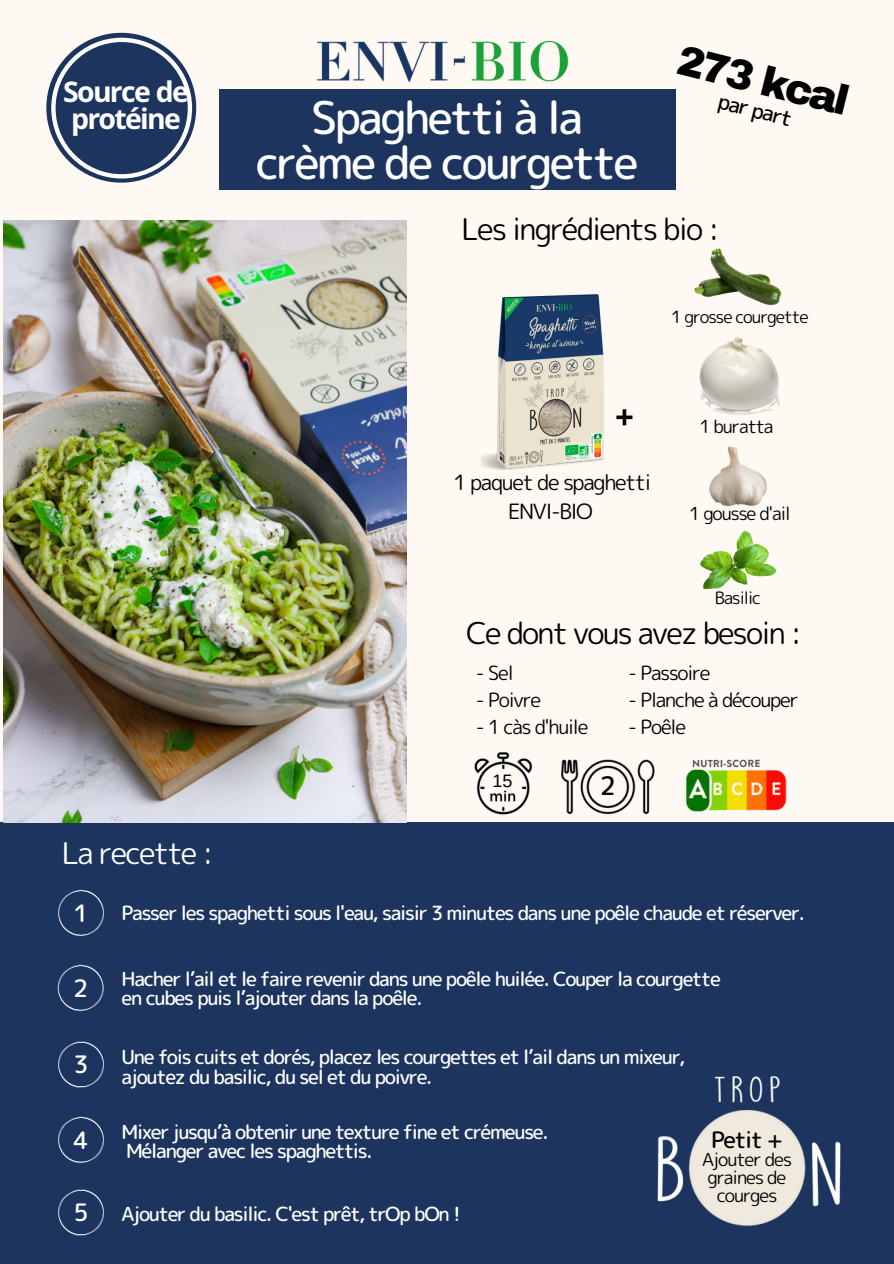
<style>
.page{position:relative;width:894px;height:1264px;background:#fff}
.page>*{position:absolute;margin:0;border:0;box-sizing:border-box;transform-origin:0 0}
.t1{font:45px/45px "rounded mplus 1 p medium";letter-spacing:-.06em;color:#fff;text-align:center}
.t2{font:900 41.25px "Archivo";color:#000}
.t3{font:700 33px "Open Sans";color:#000}
.t4{font:30px "rounded mplus 1 p regular";letter-spacing:-.06em;color:#000}
.t5{font:30px "rounded mplus 1 p regular";letter-spacing:-.06em;color:#fff}
.t6{font:700 28.35px/27px "Noto Sans";letter-spacing:-.06em;color:#fff}
.t7{font:25.5px "rounded mplus 1 p medium";color:#000}
.t8{font:24px "rounded mplus 1 p medium";color:#fff}
.t9{font:22.5px "rounded mplus 1 p medium";letter-spacing:-.06em;color:#000}
.t10{font:21.15px/29.2px "rounded mplus 1 p regular";letter-spacing:-.06em;color:#000;text-align:center}
.t11{font:21px "rounded mplus 1 p medium";color:#000}
.t12{font:19.5px/19.2px "rounded mplus 1 p medium";letter-spacing:-.065em;color:#fff}
.t13{font:19.5px "rounded mplus 1 p regular";letter-spacing:-.06em;color:#000}
.t14{font:18px/18px "rounded mplus 1 p regular";letter-spacing:-.06em;color:#000;text-align:center}
.t15{font:18px "Arimo";color:#000}
.t16{font:16.95px "rounded mplus 1 p regular";letter-spacing:-.06em;color:#000}
</style>
<div class="page">
<div style="left:0;top:0;width:893px;height:889px;background:#fefaf3"></div>
<div style="left:0;top:822px;width:893px;height:441px;background:#1d345f"></div>
<svg style="left:58px;top:889px;width:46px;height:48px"></svg>
<div style="left:219px;top:89px;width:456px;height:101px;background:#1d345f"></div>
<svg style="left:58px;top:964px;width:46px;height:47px"></svg>
<svg style="left:58px;top:1041px;width:46px;height:47px"></svg>
<svg style="left:58px;top:1116px;width:46px;height:47px"></svg>
<svg style="left:58px;top:1189px;width:46px;height:47px"></svg>
<img style="left:317px;top:40px;width:252px;height:43px">
<img style="left:657px;top:1076px;width:184px;height:151px">
<img style="left:481px;top:294px;width:123px;height:176px">
<svg style="left:46px;top:33px;width:150px;height:150px"></svg>
<img style="left:686px;top:759px;width:101px;height:53px">
<img style="left:474px;top:751px;width:58px;height:64px">
<img style="left:561px;top:759px;width:94px;height:56px">
<img style="left:694px;top:248px;width:88px;height:58px">
<img style="left:709px;top:446px;width:58px;height:61px">
<img style="left:699px;top:336px;width:80px;height:79px">
<img style="left:700px;top:530px;width:77px;height:60px">
<img style="left:4px;top:220px;width:402px;height:602px">
<h3 class="t6" style="left:63px;top:77px;width:127px">Source de protéine</h3>
<h3 class="t5" style="left:62px;top:832px;width:153px">La recette :</h3>
<h1 class="t1" style="left:255px;top:95px;width:384px">Spaghetti à la crème de courgette</h1>
<h2 class="t2" style="left:683px;top:38px;width:176px;rotate:14deg">273 kcal</h2>
<p class="t11" style="left:722px;top:86px;width:77px;rotate:14deg">par part</p>
<h3 class="t4" style="left:461px;top:208px;width:259px">Les ingrédients bio :</h3>
<p class="t16" style="left:671px;top:304px;width:139px">1 grosse courgette</p>
<h3 class="t3" style="left:614px;top:394px;width:20px">+</h3>
<p class="t10" style="left:453px;top:467px;width:199px">1 paquet de spaghetti<br>ENVI-BIO</p>
<p class="t14" style="left:699px;top:417px;width:76px">1 buratta</p>
<p class="t14" style="left:689px;top:504px;width:103px">1 gousse d'ail</p>
<p class="t16" style="left:714px;top:586px;width:47px">Basilic</p>
<h3 class="t4" style="left:466px;top:611px;width:337px">Ce dont vous avez besoin :</h3>
<p class="t13" style="left:476px;top:658px;width:39px">- Sel</p>
<p class="t13" style="left:476px;top:685px;width:67px">- Poivre</p>
<p class="t13" style="left:476px;top:712px;width:114px">- 1 càs d'huile</p>
<p class="t13" style="left:628px;top:658px;width:84px">- Passoire</p>
<p class="t13" style="left:628px;top:685px;width:172px">- Planche à découper</p>
<p class="t13" style="left:628px;top:712px;width:59px">- Poêle</p>
<p class="t15" style="left:492px;top:770px;width:22px">15</p>
<h3 class="t7" style="left:599px;top:767px;width:18px">2</h3>
<p class="t8" style="left:73px;top:896px;width:17px">1</p>
<p class="t8" style="left:73px;top:971px;width:17px">2</p>
<p class="t8" style="left:73px;top:1047px;width:17px">3</p>
<p class="t8" style="left:73px;top:1122px;width:17px">4</p>
<p class="t8" style="left:73px;top:1195px;width:17px">5</p>
<p class="t12" style="left:121px;top:903px;width:685px">Passer les spaghetti sous l'eau, saisir 3 minutes dans une poêle chaude et réserver.</p>
<p class="t12" style="left:121px;top:969px;width:600px">Hacher l’ail et le faire revenir dans une poêle huilée. Couper la courgette en cubes puis l’ajouter dans la poêle.</p>
<p class="t12" style="left:121px;top:1047px;width:565px">Une fois cuits et dorés, placez les courgettes et l’ail dans un mixeur, ajoutez du basilic, du sel et du poivre.</p>
<p class="t12" style="left:121px;top:1122px;width:428px">Mixer jusqu’à obtenir une texture fine et crémeuse.<br>Mélanger avec les spaghettis.</p>
<p class="t12" style="left:121px;top:1203px;width:340px">Ajouter du basilic. C'est prêt, trOp bOn !</p>
<p class="t9" style="left:710px;top:1123px;width:74px">Petit +</p>
<p class="t14" style="left:702px;top:1150px;width:91px">Ajouter des graines de courges</p>
</div>
